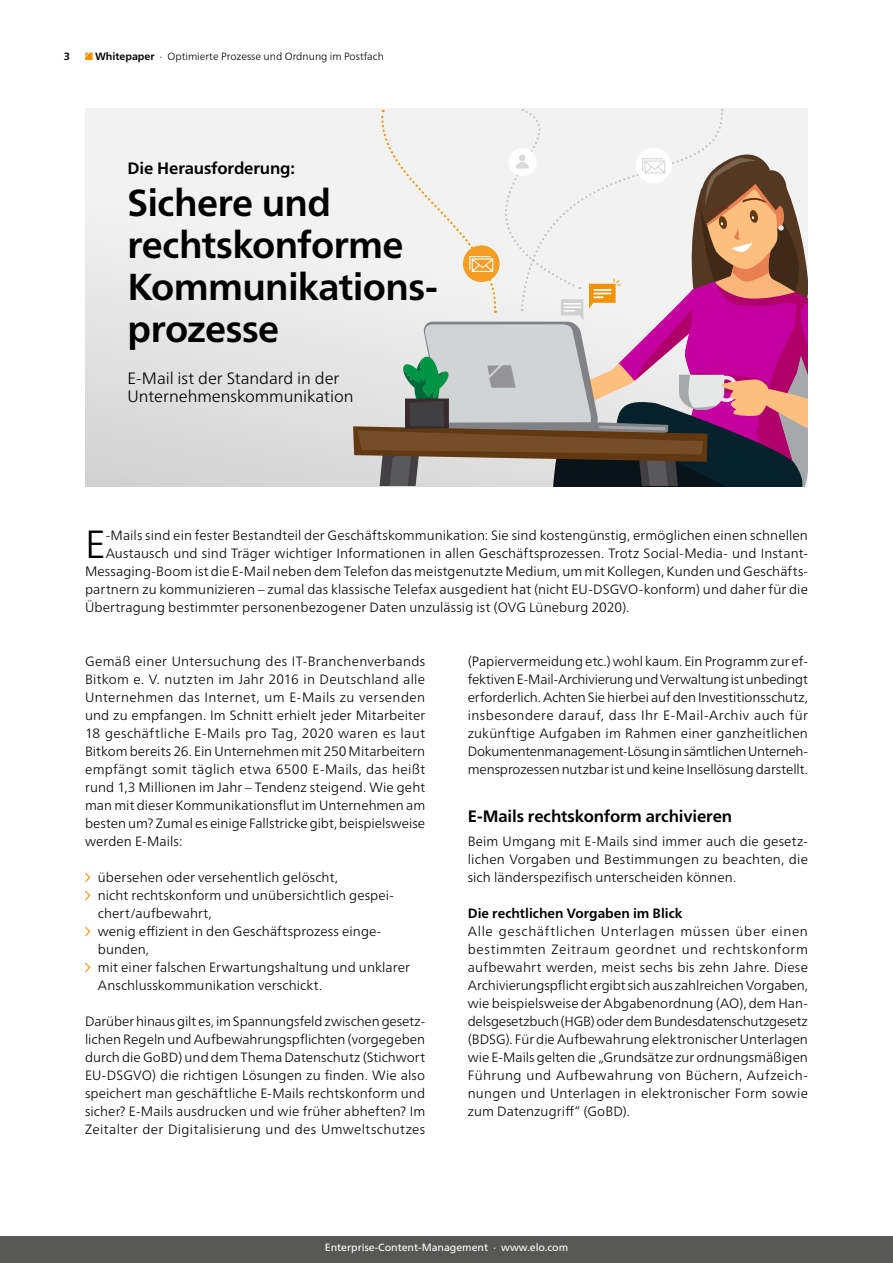
<style>
.page{position:relative;width:893px;height:1263px;background:#fff}
.page>*{position:absolute;margin:0;border:0;box-sizing:border-box;transform-origin:0 0}
.t1{font:300 39.3px "Frutiger Neue LTW1 G";color:#000}
.t2{font:700 37.5px/42px "Frutiger Neue LTW1 G";letter-spacing:-.015em;color:#000}
.t3{font:700 16.5px "Frutiger Neue LTW1 G";letter-spacing:-.01em;color:#000}
.t4{font:300 16.5px/18px "Frutiger Neue LTW1 G";letter-spacing:-.005em;color:#000}
.t5{font:300 13.5px/18px "Frutiger Neue LTW1 G";letter-spacing:.005em;color:#000;text-align:justify}
.t6{font:700 13.5px "Frutiger Neue LTW1 G";color:#000}
.t7{font:300 10.5px "Frutiger Neue LTW1 G";color:#000}
.t8{font:10.5px "Frutiger Neue LTW1 G";color:#fff}
.t9{font:700 10.5px "Frutiger Neue LTW1 G";color:#000}
.s1{font-weight:700}
</style>
<div class="page">
<div style="left:85px;top:108px;width:723px;height:378px;background:linear-gradient(to bottom,#f8f8f8,#d7d7d7)"></div>
<svg style="left:353px;top:109px;width:455px;height:378px"></svg>
<svg style="left:85px;top:872px;width:6px;height:10px"></svg>
<svg style="left:85px;top:890px;width:6px;height:10px"></svg>
<svg style="left:85px;top:926px;width:6px;height:10px"></svg>
<svg style="left:85px;top:962px;width:6px;height:10px"></svg>
<svg style="left:85px;top:52px;width:8px;height:8px"></svg>
<div style="left:0;top:1236px;width:893px;height:27px;background:#575756"></div>
<p class="t9" style="left:64px;top:50px;width:8px">3</p>
<p class="t7" style="left:95px;top:50px;width:290px"><span class="s1">Whitepaper</span> · Optimierte Prozesse und Ordnung im Postfach</p>
<p class="t3" style="left:128px;top:159px;width:169px">Die Herausforderung:</p>
<h2 class="t2" style="left:128px;top:182px;width:312px">Sichere und rechtskonforme<br>Kommunikations&shy;prozesse</h2>
<p class="t4" style="left:128px;top:369px;width:228px">E-Mail ist der Standard in der<br>Unternehmenskommunikation</p>
<h1 class="t1" style="left:85px;top:520px;width:22px">E</h1>
<p class="t5" style="left:106px;top:526px;width:704px">-Mails sind ein fester Bestandteil der Geschäftskommunikation: Sie sind kostengünstig, ermöglichen einen schnellen</p>
<p class="t5" style="left:106px;top:544px;width:704px">Austausch und sind Träger wichtiger Informationen in allen Geschäftsprozessen. Trotz Social-Media- und Instant-</p>
<p class="t5" style="left:85px;top:562px;width:724px">Messaging-Boom ist die E-Mail neben dem Telefon das meistgenutzte Medium, um mit Kollegen, Kunden und Geschäfts-</p>
<p class="t5" style="left:85px;top:580px;width:724px">partnern zu kommunizieren – zumal das klassische Telefax ausgedient hat (nicht EU-DSGVO-konform) und daher für die</p>
<p class="t5" style="left:85px;top:598px;width:546px">Übertragung bestimmter personenbezogener Daten unzulässig ist (OVG Lüneburg 2020).</p>
<p class="t5" style="left:85px;top:652px;width:342px">Gemäß einer Untersuchung des IT-Branchenverbands Bitkom e. V. nutzten im Jahr 2016 in Deutschland alle Unternehmen das Internet, um E-Mails zu versenden und zu empfangen. Im Schnitt erhielt jeder Mitarbeiter 18 geschäftliche E-Mails pro Tag, 2020 waren es laut Bitkom bereits 26. Ein Unternehmen mit 250 Mitarbeitern empfängt somit täglich etwa 6500 E-Mails, das heißt rund 1,3 Millionen im Jahr – Tendenz steigend. Wie geht man mit dieser Kommunikationsflut im Unternehmen am besten um? Zumal es einige Fallstricke gibt, beispielsweise werden E-Mails:</p>
<p class="t5" style="left:98px;top:868px;width:314px;text-align:left">übersehen oder versehentlich gelöscht,<br>nicht rechtskonform und unübersichtlich gespei&shy;chert/aufbewahrt,<br>wenig effizient in den Geschäftsprozess einge&shy;bunden,<br>mit einer falschen Erwartungshaltung und unklarer Anschlusskommunikation verschickt.</p>
<p class="t5" style="left:85px;top:1012px;width:342px">Darüber hinaus gilt es, im Spannungsfeld zwischen gesetz&shy;lichen Regeln und Aufbewahrungspflichten (vorgegeben durch die GoBD) und dem Thema Datenschutz (Stichwort EU-DSGVO) die richtigen Lösungen zu finden. Wie also speichert man geschäftliche E-Mails rechtskonform und sicher? E-Mails ausdrucken und wie früher abheften? Im Zeitalter der Digitalisierung und des Umweltschutzes</p>
<p class="t5" style="left:468px;top:652px;width:342px">(Papiervermeidung etc.) wohl kaum. Ein Programm zur ef&shy;fektiven E-Mail-Archivierung und Verwaltung ist unbedingt erforderlich. Achten Sie hierbei auf den Investitionsschutz, insbesondere darauf, dass Ihr E-Mail-Archiv auch für zukünftige Aufgaben im Rahmen einer ganzheitlichen Dokumentenmanagement-Lösung in sämtlichen Unterneh&shy;mensprozessen nutzbar ist und keine Insellösung darstellt.</p>
<p class="t3" style="left:468px;top:806px;width:266px">E-Mails rechtskonform archivieren</p>
<p class="t5" style="left:468px;top:832px;width:342px">Beim Umgang mit E-Mails sind immer auch die gesetz&shy;lichen Vorgaben und Bestimmungen zu beachten, die sich länderspezifisch unterscheiden können.</p>
<p class="t6" style="left:468px;top:905px;width:216px">Die rechtlichen Vorgaben im Blick</p>
<p class="t5" style="left:468px;top:922px;width:342px">Alle geschäftlichen Unterlagen müssen über einen bestimmten Zeitraum geordnet und rechtskonform aufbewahrt werden, meist sechs bis zehn Jahre. Diese Archivierungspflicht ergibt sich aus zahlreichen Vorgaben, wie beispielsweise der Abgabenordnung (AO), dem Han&shy;delsgesetzbuch (HGB) oder dem Bundesdatenschutzgesetz (BDSG). Für die Aufbewahrung elektronischer Unterlagen wie E-Mails gelten die „Grundsätze zur ordnungsmäßigen Führung und Aufbewahrung von Büchern, Aufzeich&shy;nungen und Unterlagen in elektronischer Form sowie zum Datenzugriff“ (GoBD).</p>
<p class="t8" style="left:325px;top:1241px;width:245px">Enterprise-Content-Management · www.elo.com</p>
</div>
